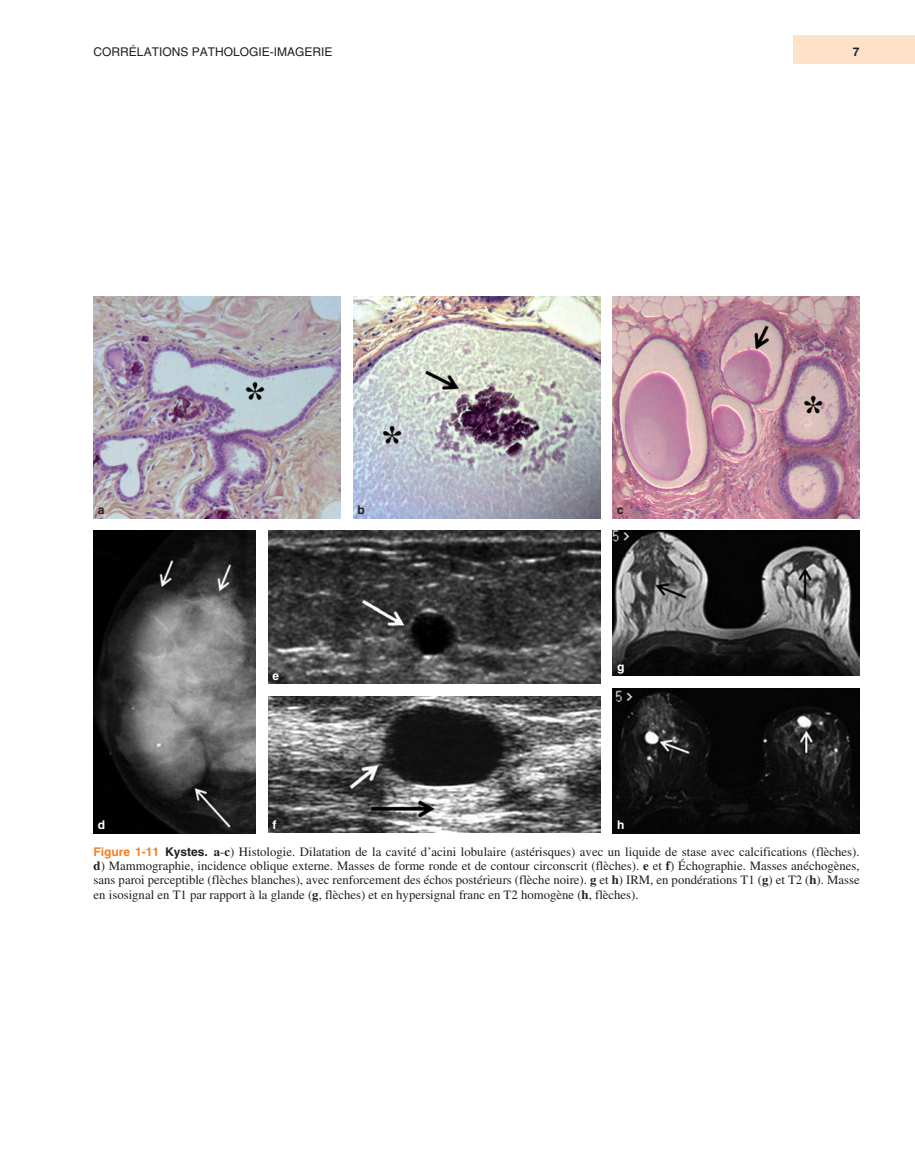
<style>
.page{position:relative;width:915px;height:1170px;background:#fff}
.page>*{position:absolute;margin:0;border:0;box-sizing:border-box;transform-origin:0 0}
.t1{font:12.75px/14.2px "Times";color:#231f20;text-align:justify}
.t2{font:12px "Helvetica";color:#231f20}
.t3{font:700 12px "Helvetica";color:#fff}
.t4{font:700 12px "Helvetica";color:#231f20}
.s1{font-family:"Helvetica";font-weight:700;font-size:12px;color:#f48026}
.s2{font-family:"Helvetica";font-weight:700;font-size:12px}
.s3{font-weight:700}
</style>
<div class="page">
<div style="left:792px;top:36px;width:122px;height:28px;background:#fee1c9"></div>
<img style="left:94px;top:297px;width:246px;height:221px">
<img style="left:353px;top:297px;width:247px;height:221px">
<img style="left:612px;top:297px;width:247px;height:221px">
<img style="left:94px;top:530px;width:161px;height:303px">
<img style="left:268px;top:530px;width:332px;height:153px">
<img style="left:268px;top:696px;width:332px;height:136px">
<img style="left:612px;top:530px;width:247px;height:145px">
<img style="left:612px;top:688px;width:247px;height:145px">
<p class="t2" style="left:94px;top:47px;width:240px">CORRÉLATIONS PATHOLOGIE- IMAGERIE</p>
<p class="t4" style="left:852px;top:47px;width:8px">7</p>
<p class="t4" style="left:98px;top:505px;width:8px">a</p>
<p class="t4" style="left:357px;top:505px;width:9px">b</p>
<p class="t4" style="left:617px;top:505px;width:8px">c</p>
<p class="t3" style="left:272px;top:671px;width:8px">e</p>
<p class="t3" style="left:617px;top:662px;width:9px">g</p>
<p class="t3" style="left:272px;top:819px;width:5px">f</p>
<p class="t3" style="left:98px;top:820px;width:9px">d</p>
<p class="t3" style="left:617px;top:820px;width:9px">h</p>
<p class="t1" style="left:94px;top:845px;width:767px"><span class="s1">Figure 1-11</span> <span class="s2">Kystes.</span> <span class="s3">a</span>- <span class="s3">c</span>) Histologie . Dilatation de la cavité d’acini lobulaire (astérisques) avec un liquide de stase avec calcifications (flèches). <span class="s3">d</span>) Mammographie , incidence oblique externe. Masses de forme ronde et de contour circonscrit (flèches). <span class="s3">e</span> et <span class="s3">f</span>) Échographie . Masses anéchogènes, sans paroi perceptible (flèches blanches), avec renforcement des échos postérieurs (flèche noire). <span class="s3">g</span> et <span class="s3">h</span>) IRM , en pondérations T1 (<span class="s3">g</span>) et T2 (<span class="s3">h</span>). Masse en isosignal en T1 par rapport à la glande (<span class="s3">g</span>, flèches) et en hypersignal franc en T2 homogène (<span class="s3">h</span>, flèches).</p>
</div>
